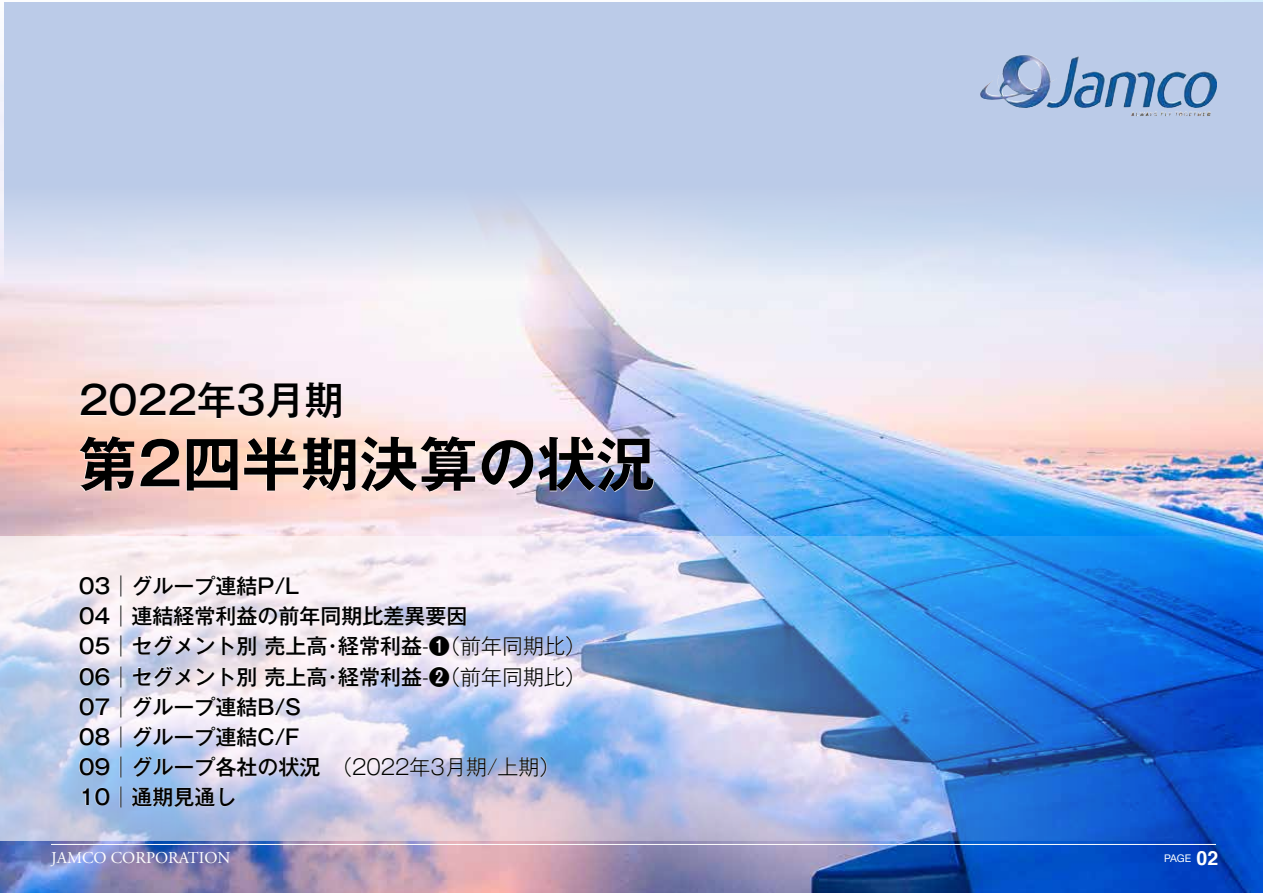
<style>
.page{position:relative;width:1263px;height:893px;background:#fff}
.page>*{position:absolute;margin:0;border:0;box-sizing:border-box;transform-origin:0 0}
.t1{font:700 58.5px "Gothic MB101 Pro De";letter-spacing:.01em;color:#000}
.t2{font:500 39px "Gothic MB101 Pro";color:#000}
.t3{font:500 21px/30px "Gothic MB101 Pro";color:#000}
.t4{font:300 21px "Gothic MB101 Pro";color:#000}
.t5{font:700 19.5px "Helvetica";color:#fff}
.t6{font:16.5px "Adobe Garamond Pro";color:#fff}
.t7{font:10.5px "Helvetica";color:#fff}
.s1{font-weight:500}
.s2{font-weight:300}
.s3{font-family:"Gothic MB101 Pro De";font-weight:700}
</style>
<div class="page">
<img style="left:0;top:0;width:1263px;height:893px">
<hr style="left:51px;top:844px;width:1165px;height:1px;background:#fff">
<img style="left:0;top:536px;width:1242px;height:304px">
<svg style="left:80px;top:382px;width:574px;height:110px"></svg>
<svg style="left:80px;top:576px;width:492px;height:231px"></svg>
<svg style="left:4px;top:2px;width:1259px;height:279px;background:#c1d0e9"></svg>
<img style="left:980px;top:55px;width:74px;height:53px">
<h2 class="t2" style="left:79px;top:368px;width:267px">2022年3月期</h2>
<h1 class="t1" style="left:79px;top:415px;width:578px">第2四半期決算の状況</h1>
<p class="t3" style="left:79px;top:569px;width:222px">03│グループ連結P L/</p>
<p class="t3" style="left:79px;top:599px;width:390px">04│連結経常利益の前年同期比差異要因</p>
<p class="t4" style="left:338px;top:629px;width:250px"><span class="s1">経常利益</span>-<span class="s1">❶</span>（前年同期比(</p>
<p class="t3" style="left:79px;top:629px;width:250px">05│セグメント別売上高</p>
<p class="t3" style="left:322px;top:629px;width:22px">・</p>
<p class="t3" style="left:79px;top:659px;width:483px">06│セグメント別売上高<br>07│グループ連結B S/<br>08│グループ連結C F/<br>09│グループ各社の状況<span class="s2">　（2022年3月期/上期(<br></span>10│通期見通し</p>
<p class="t4" style="left:338px;top:659px;width:250px"><span class="s1">経常利益</span>-<span class="s3">❷</span>（前年同期比(</p>
<p class="t3" style="left:322px;top:659px;width:22px">・</p>
<p class="t6" style="left:51px;top:848px;width:181px">JAMCO CORPORATION</p>
<p class="t5" style="left:1197px;top:842px;width:23px">02</p>
<p class="t7" style="left:1163px;top:850px;width:30px">PAGE</p>
</div>
